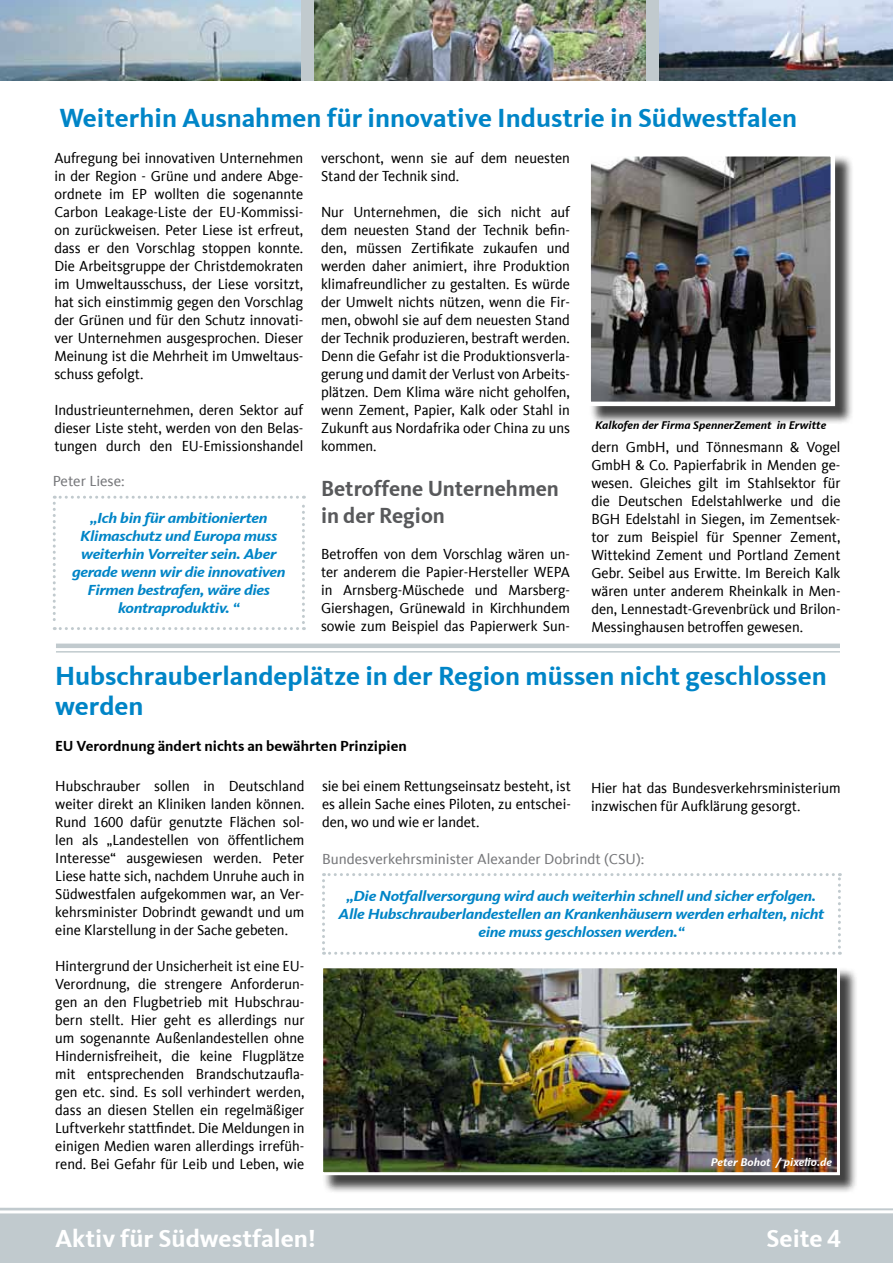
<style>
.page{position:relative;width:893px;height:1263px;background:#fff}
.page>*{position:absolute;margin:0;border:0;box-sizing:border-box;transform-origin:0 0}
.t1{font:700 27px/30px "CDU Kievit Tab";color:#0085c7}
.t2{font:700 25.35px "CDU Kievit Tab";color:#fff}
.t3{font:700 22.5px/27px "CDU Kievit Tab";color:#58595b;scale:.96 1}
.t4{font:15px/18px "CDU Kievit Tab";color:#000;text-align:justify;scale:.96 1}
.t5{font:italic 700 15px/18px "CDU Kievit Tab";letter-spacing:-.02em;color:#0085c7;text-align:center;scale:1.1 1}
.t6{font:15px "CDU Kievit Tab";color:#77787b}
.t7{font:700 15px "CDU Kievit Tab";color:#000}
.t8{font:italic 700 11.55px "CDU Kievit Tab";color:#000;scale:1.04 1}
.t9{font:italic 700 11.55px "CDU Kievit Tab";color:#fff;scale:1.04 1}
</style>
<div class="page">
<div style="left:0;top:1208px;width:893px;height:55px;background:#c1cace"></div>
<hr style="left:0;top:1210px;width:893px;height:3px;background:#fff">
<img style="left:0;top:0;width:302px;height:81px">
<img style="left:659px;top:0;width:234px;height:81px">
<img style="left:314px;top:0;width:332px;height:81px">
<div style="left:302px;top:0;width:12px;height:81px;background:#c1cace"></div>
<div style="left:646px;top:0;width:13px;height:81px;background:#c1cace"></div>
<svg style="left:53px;top:496px;width:252px;height:134px"></svg>
<div style="left:589px;top:154px;width:265px;height:271px;background:#000;opacity:.75"></div>
<img style="left:591px;top:157px;width:239px;height:244px">
<div style="left:586px;top:152px;width:249px;height:254px;border:4px solid #fff"></div>
<hr style="left:56px;top:644px;width:784px;height:4px;background:#c1cace">
<hr style="left:56px;top:651px;width:784px;height:2px;background:#c1cace">
<svg style="left:322px;top:873px;width:519px;height:82px"></svg>
<div style="left:322px;top:967px;width:537px;height:227px;background:#000;opacity:.75"></div>
<img style="left:324px;top:969px;width:512px;height:202px">
<div style="left:320px;top:965px;width:520px;height:210px;border:3px solid #fff"></div>
<h1 class="t1" style="left:59px;top:103px;width:739px">Weiterhin Ausnahmen für innovative Industrie in Südwestfalen</h1>
<p class="t4" style="left:54px;top:149px;width:261px">Aufregung bei innovativen Unternehmen in der Region - Grüne und andere Abge&shy;ordnete im EP wollten die sogenannte Carbon Leakage-Liste der EU-Kommissi&shy;on zurückweisen. Peter Liese ist erfreut, dass er den Vorschlag stoppen konnte.<br>Die Arbeitsgruppe der Christdemokraten im Umweltausschuss, der Liese vorsitzt, hat sich einstimmig gegen den Vorschlag der Grünen und für den Schutz innovati&shy;ver Unternehmen ausgesprochen. Dieser Meinung ist die Mehrheit im Umweltaus&shy;schuss gefolgt.</p>
<p class="t4" style="left:54px;top:401px;width:261px">Industrieunternehmen, deren Sektor auf dieser Liste steht, werden von den Belas&shy;tungen durch den EU-Emissionshandel</p>
<p class="t6" style="left:53px;top:473px;width:74px">Peter Liese:</p>
<p class="t5" style="left:72px;top:509px;width:195px">„Ich bin für ambitionierten<br>Klimaschutz und Europa muss weiterhin Vorreiter sein. Aber gerade wenn wir die innovativen<br>Firmen bestrafen, wäre dies kontraproduktiv. “</p>
<p class="t4" style="left:321px;top:149px;width:261px">verschont, wenn sie auf dem neuesten<br>Stand der Technik sind.</p>
<p class="t4" style="left:321px;top:203px;width:261px">Nur Unternehmen, die sich nicht auf dem neuesten Stand der Technik befin&shy;den, müssen Zertifikate zukaufen und werden daher animiert, ihre Produktion klimafreundlicher zu gestalten. Es würde der Umwelt nichts nützen, wenn die Fir&shy;men, obwohl sie auf dem neuesten Stand der Technik produzieren, bestraft werden.<br>Denn die Gefahr ist die Produktionsverla&shy;gerung und damit der Verlust von Arbeits&shy;plätzen. Dem Klima wäre nicht geholfen, wenn Zement, Papier, Kalk oder Stahl in Zukunft aus Nordafrika oder China zu uns kommen.</p>
<h3 class="t3" style="left:321px;top:475px;width:249px">Betroffene Unternehmen in der Region</h3>
<p class="t4" style="left:321px;top:545px;width:261px">Betroffen von dem Vorschlag wären un&shy;ter anderem die Papier-Hersteller WEPA in Arnsberg-Müschede und Marsberg-Giershagen, Grünewald in Kirchhundem sowie zum Beispiel das Papierwerk Sun-</p>
<p class="t8" style="left:595px;top:419px;width:224px">Kalkofen der Firma SpennerZement in Erwitte</p>
<p class="t4" style="left:591px;top:438px;width:261px">dern GmbH, und Tönnesmann &amp; Vogel GmbH &amp; Co. Papierfabrik in Menden ge&shy;wesen. Gleiches gilt im Stahlsektor für die Deutschen Edelstahlwerke und die BGH Edelstahl in Siegen, im Zementsek&shy;tor zum Beispiel für Spenner Zement, Wittekind Zement und Portland Zement Gebr. Seibel aus Erwitte. Im Bereich Kalk wären unter anderem Rheinkalk in Men&shy;den, Lennestadt-Grevenbrück und Brilon-Messinghausen betroffen gewesen.</p>
<h1 class="t1" style="left:55px;top:661px;width:773px">Hubschrauberlandeplätze in der Region müssen nicht geschlossen werden</h1>
<p class="t7" style="left:55px;top:737px;width:353px">EU Verordnung ändert nichts an bewährten Prinzipien</p>
<p class="t4" style="left:55px;top:777px;width:261px">Hubschrauber sollen in Deutschland weiter direkt an Kliniken landen können.<br>Rund 1600 dafür genutzte Flächen sol&shy;len als „Landestellen von öffentlichem Interesse“ ausgewiesen werden. Peter Liese hatte sich, nachdem Unruhe auch in Südwestfalen aufgekommen war, an Ver&shy;kehrsminister Dobrindt gewandt und um eine Klarstellung in der Sache gebeten.</p>
<p class="t4" style="left:55px;top:957px;width:261px">Hintergrund der Unsicherheit ist eine EU-Verordnung, die strengere Anforderun&shy;gen an den Flugbetrieb mit Hubschrau&shy;bern stellt. Hier geht es allerdings nur um sogenannte Außenlandestellen ohne Hindernisfreiheit, die keine Flugplätze mit entsprechenden Brandschutzaufla&shy;gen etc. sind. Es soll verhindert werden, dass an diesen Stellen ein regelmäßiger Luftverkehr stattfindet. Die Meldungen in einigen Medien waren allerdings irrefüh&shy;rend. Bei Gefahr für Leib und Leben, wie</p>
<p class="t4" style="left:322px;top:777px;width:261px">sie bei einem Rettungseinsatz besteht, ist es allein Sache eines Piloten, zu entschei&shy;den, wo und wie er landet.</p>
<p class="t6" style="left:322px;top:851px;width:324px">Bundesverkehrsminister Alexander Dobrindt (CSU):</p>
<p class="t5" style="left:339px;top:887px;width:443px">„Die Notfallversorgung wird auch weiterhin schnell und sicher erfolgen.<br>Alle Hubschrauberlandestellen an Krankenhäusern werden erhalten, nicht eine muss geschlossen werden.“</p>
<p class="t4" style="left:591px;top:779px;width:262px">Hier hat das Bundesverkehrsministerium inzwischen für Aufklärung gesorgt.</p>
<p class="t9" style="left:711px;top:1155px;width:118px">Peter Bohot / pixelio.de</p>
<h2 class="t2" style="left:55px;top:1224px;width:262px">Aktiv für Südwestfalen!</h2>
<h2 class="t2" style="left:766px;top:1224px;width:76px">Seite 4</h2>
</div>
